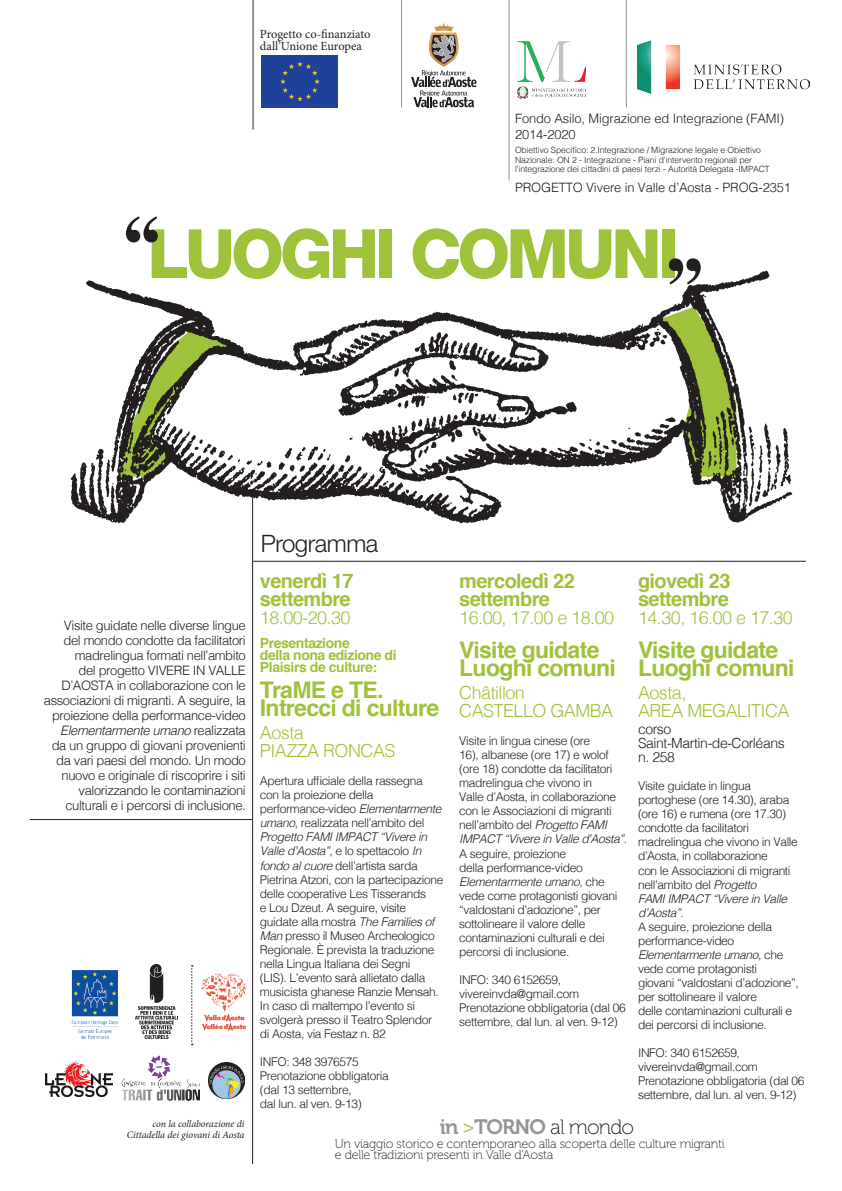
<style>
.page{position:relative;width:842px;height:1191px;background:#fff}
.page>*{position:absolute;margin:0;border:0;box-sizing:border-box;transform-origin:0 0}
.t1{font:800 68px "Helvetica Neue";letter-spacing:-.06em;color:#9ec33a}
.t2{font:300 24px "Helvetica Neue";letter-spacing:-.02em;color:#231f20}
.t3{font:700 23px/18px "Helvetica";letter-spacing:-.03em;color:#9ec33a}
.t4{font:20.8px "Museo 700";letter-spacing:-.04em;color:#939598}
.t5{font:700 20px/18px "Helvetica";letter-spacing:-.03em;color:#9ec33a}
.t6{font:300 18px/18px "Helvetica";letter-spacing:-.03em;color:#9ec33a}
.t7{font:700 14px/12px "Helvetica";letter-spacing:-.03em;color:#9ec33a}
.t8{font:300 14px/14px "Helvetica";letter-spacing:-.03em;color:#231f20}
.t9{font:300 13px/15px "Helvetica";letter-spacing:-.03em;color:#231f20;text-align:right}
.t10{font:300 12.9px/15.5px "Helvetica";letter-spacing:-.01em;color:#231f20}
.t11{font:12.7px/11.3px "Museo 100";letter-spacing:-.02em;color:#231f20}
.t12{font:12.4px/12.4px "Minion Pro";letter-spacing:-.005em;color:#231f20}
.t13{font:300 12px/14px "Helvetica";letter-spacing:-.03em;color:#231f20}
.t14{font:italic 10px/11px "Minion Pro";letter-spacing:-.005em;color:#231f20;text-align:right}
.t15{font:300 8.6px/9.7px "Helvetica";letter-spacing:-.01em;color:#231f20}
.s1{font-style:italic}
.s2{font-family:"Museo 300";color:#9ec33a}
.s3{font-family:"Museo 100";color:#231f20}
</style>
<div class="page">
<img style="left:70px;top:233px;width:736px;height:379px">
<hr style="left:253px;top:561px;width:553px;height:1px;background:#231f20">
<hr style="left:30px;top:819px;width:222px;height:1px;background:#231f20">
<hr style="left:252px;top:492px;width:1px;height:672px;background:#231f20">
<div style="left:261px;top:56px;width:76px;height:51px;background:#20419a"></div>
<img style="left:637px;top:41px;width:172px;height:52px">
<img style="left:517px;top:41px;width:69px;height:58px">
<hr style="left:252px;top:0;width:2px;height:129px;background:#939598">
<hr style="left:401px;top:0;width:1px;height:107px;background:#939598">
<hr style="left:509px;top:0;width:1px;height:180px;background:#939598">
<hr style="left:626px;top:0;width:1px;height:107px;background:#939598">
<svg style="left:411px;top:23px;width:65px;height:84px"></svg>
<img style="left:136px;top:964px;width:41px;height:75px">
<img style="left:201px;top:973px;width:46px;height:57px">
<svg style="left:191px;top:965px;width:2px;height:80px"></svg>
<img style="left:71px;top:970px;width:48px;height:69px">
<svg style="left:126px;top:216px;width:32px;height:26px"></svg>
<svg style="left:669px;top:258px;width:32px;height:26px"></svg>
<img style="left:46px;top:1061px;width:66px;height:35px">
<img style="left:209px;top:1062px;width:36px;height:36px">
<img style="left:121px;top:1078px;width:78px;height:23px">
<img style="left:147px;top:1055px;width:24px;height:23px">
<p class="t12" style="left:260px;top:28px;width:112px">Progetto co-finanziato dall’Unione Europea</p>
<p class="t10" style="left:515px;top:110px;width:271px">Fondo Asilo, Migrazione ed Integrazione (FAMI)<br>2014-2020</p>
<p class="t15" style="left:515px;top:144px;width:256px">Obiettivo Specifico: 2.Integrazione / Migrazione legale e Obiettivo<br>Nazionale: ON 2 - Integrazione - Piani d’intervento regionali per l’integrazione dei cittadini di paesi terzi - Autorità Delegata -IMPACT</p>
<p class="t10" style="left:515px;top:179px;width:277px">PROGETTO Vivere in Valle d’Aosta - PROG-2351</p>
<h1 class="t1" style="left:147px;top:213px;width:533px">LUOGHI COMUNI</h1>
<p class="t9" style="left:44px;top:617px;width:203px">Visite guidate nelle diverse lingue del mondo condotte da facilitatori madrelingua formati nell’ambito<br>del progetto VIVERE IN VALLE D’AOSTA in collaborazione con le associazioni di migranti. A seguire, la proiezione della performance-video <span class="s1">Elementarmente umano</span> realizzata da un gruppo di giovani provenienti da vari paesi del mondo. Un modo nuovo e originale di riscoprire i siti valorizzando le contaminazioni culturali e i percorsi di inclusione.</p>
<p class="t14" style="left:127px;top:1118px;width:119px">con la collaborazione di<br>Cittadella dei giovani di Aosta</p>
<h2 class="t2" style="left:261px;top:529px;width:119px">Programma</h2>
<h3 class="t5" style="left:260px;top:572px;width:95px">venerdì 17 settembre</h3>
<h3 class="t6" style="left:260px;top:607px;width:92px">18.00-20.30</h3>
<p class="t7" style="left:260px;top:637px;width:138px">Presentazione<br>della nona edizione di<br>Plaisirs de culture:</p>
<h3 class="t3" style="left:260px;top:681px;width:181px">TraME e TE.<br>Intrecci di culture</h3>
<h3 class="t6" style="left:260px;top:722px;width:137px">Aosta<br>PIAZZA RONCAS</h3>
<p class="t13" style="left:260px;top:773px;width:185px">Apertura ufficiale della rassegna con la proiezione della performance-video <span class="s1">Elementarmente umano</span>, realizzata nell’ambito del <span class="s1">Progetto FAMI IMPACT “Vivere in Valle d’Aosta”</span>, e lo spettacolo <span class="s1">In fondo al cuore</span> dell’artista sarda Pietrina Atzori, con la partecipazione delle cooperative Les Tisserands<br>e Lou Dzeut. A seguire, visite guidate alla mostra <span class="s1">The Families of Man</span> presso il Museo Archeologico Regionale. È prevista la traduzione nella Lingua Italiana dei Segni<br>(LIS). L’evento sarà allietato dalla musicista ghanese Ranzie Mensah.<br>In caso di maltempo l’evento si svolgerà presso il Teatro Splendor di Aosta, via Festaz n. 82</p>
<p class="t13" style="left:260px;top:1053px;width:130px">INFO: 348 3976575<br>Prenotazione obbligatoria (dal 13 settembre,<br>dal lun. al ven. 9-13)</p>
<h3 class="t5" style="left:459px;top:572px;width:117px">mercoledì 22 settembre</h3>
<h3 class="t6" style="left:459px;top:607px;width:156px">16.00, 17.00 e 18.00</h3>
<h3 class="t3" style="left:459px;top:641px;width:158px">Visite guidate<br>Luoghi comuni</h3>
<h3 class="t6" style="left:459px;top:682px;width:156px">Châtillon<br>CASTELLO GAMBA</h3>
<p class="t13" style="left:459px;top:733px;width:169px">Visite in lingua cinese (ore<br>16), albanese (ore 17) e wolof (ore 18) condotte da facilitatori madrelingua che vivono in<br>Valle d’Aosta, in collaborazione con le Associazioni di migranti nell’ambito del <span class="s1">Progetto FAMI<br>IMPACT “Vivere in Valle d’Aosta”</span>.<br>A seguire, proiezione<br>della performance-video<br><span class="s1">Elementarmente umano</span>, che vede come protagonisti giovani “valdostani d’adozione”, per sottolineare il valore delle contaminazioni culturali e dei percorsi di inclusione.</p>
<p class="t13" style="left:459px;top:971px;width:168px">INFO: 340 6152659, vivereinvda@gmail.com<br>Prenotazione obbligatoria (dal 06 settembre, dal lun. al ven. 9-12)</p>
<h3 class="t5" style="left:638px;top:572px;width:94px">giovedì 23 settembre</h3>
<h3 class="t6" style="left:638px;top:607px;width:156px">14.30, 16.00 e 17.30</h3>
<h3 class="t3" style="left:638px;top:641px;width:158px">Visite guidate<br>Luoghi comuni</h3>
<h3 class="t6" style="left:638px;top:682px;width:153px">Aosta,<br>AREA MEGALITICA</h3>
<p class="t8" style="left:638px;top:721px;width:148px">corso<br>Saint-Martin-de-Corléans n. 258</p>
<p class="t13" style="left:638px;top:778px;width:162px">Visite guidate in lingua portoghese (ore 14.30), araba (ore 16) e rumena (ore 17.30) condotte da facilitatori madrelingua che vivono in Valle d’Aosta, in collaborazione<br>con le Associazioni di migranti nell’ambito del <span class="s1">Progetto<br>FAMI IMPACT “Vivere in Valle d’Aosta”</span>.<br>A seguire, proiezione della performance-video<br><span class="s1">Elementarmente umano</span>, che vede come protagonisti<br>giovani “valdostani d’adozione”, per sottolineare il valore<br>delle contaminazioni culturali e dei percorsi di inclusione.</p>
<p class="t13" style="left:638px;top:1044px;width:168px">INFO: 340 6152659, vivereinvda@gmail.com<br>Prenotazione obbligatoria (dal 06 settembre, dal lun. al ven. 9-12)</p>
<h3 class="t4" style="left:440px;top:1115px;width:196px">in <span class="s2">&gt;</span>TORNO <span class="s3">al mondo</span></h3>
<p class="t11" style="left:335px;top:1138px;width:391px">Un viaggio storico e contemporaneo alla scoperta delle culture migranti e delle tradizioni presenti in Valle d’Aosta</p>
</div>
